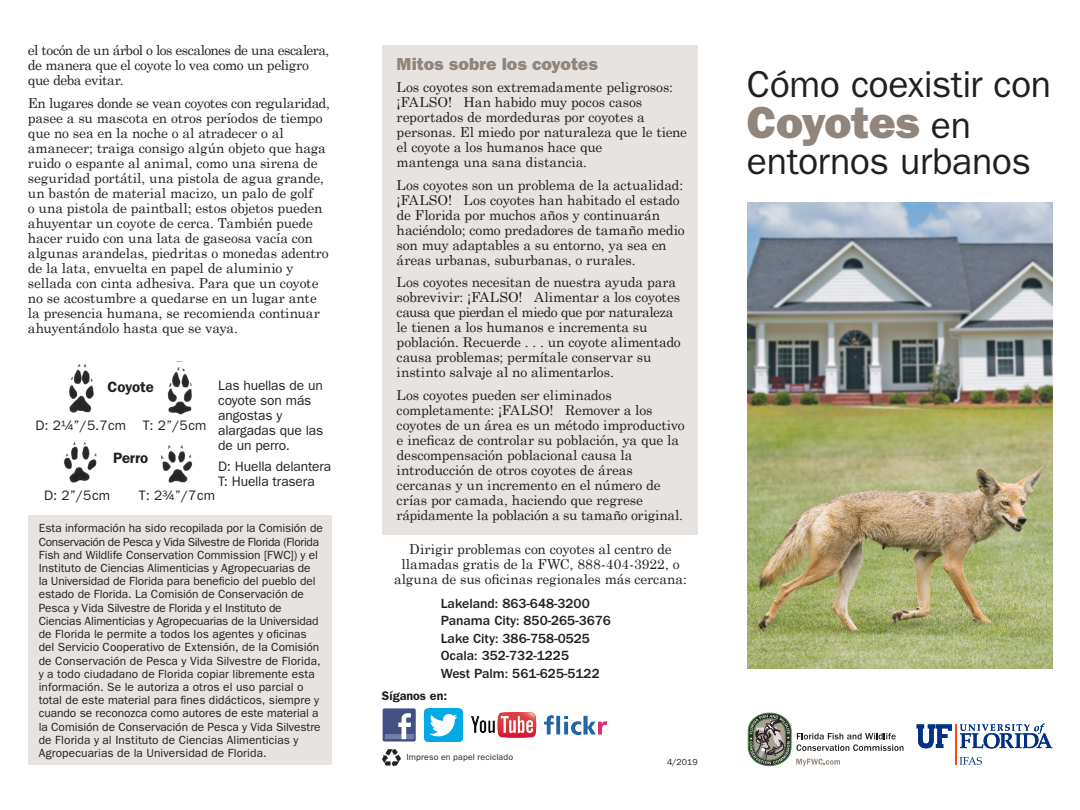
<style>
.page{position:relative;width:1080px;height:810px;background:#fff}
.page>*{position:absolute;margin:0;border:0;box-sizing:border-box;transform-origin:0 0}
.Body{font:45px "ITC Franklin Gothic Std Hvy";letter-spacing:-.015em;color:#91867e}
.Body-2{font:37.5px "ITC Franklin Gothic Std";letter-spacing:-.01em;color:#231f20}
.t1{font:17.5px "ITC Franklin Gothic Std Hvy";letter-spacing:-.005em;color:#91867e}
.t2{font:600 15px "ITC Franklin Gothic Std";letter-spacing:-.01em;color:#231f20}
.t3{font:13.75px/15px "Century Schoolbook";letter-spacing:-.01em;color:#231f20}
.t4{font:13.75px/15px "ITC Franklin Gothic Std";letter-spacing:-.01em;color:#231f20}
.t5{font:500 13.75px "ITC Franklin Gothic Std";color:#231f20}
.t6{font:13.75px/15px "Century Schoolbook";letter-spacing:-.04em;color:#231f20}
.t7{font:13.75px "Century Schoolbook";letter-spacing:-.035em;color:#231f20}
.t8{font:600 12.5px "ITC Franklin Gothic Std";color:#231f20}
.t9{font:11.88px/13.2px "ITC Franklin Gothic Std";color:#231f20}
.Photo_captions{font:8.75px "ITC Franklin Gothic Std";letter-spacing:.015em;color:#231f20}
.s1{font-family:"ITC Franklin Gothic Std";font-size:37.5px;color:#231f20}
</style>
<div class="page">
<div style="left:382px;top:45px;width:316px;height:489px;background:#e6e3e1"></div>
<div style="left:29px;top:516px;width:303px;height:249px;background:#e6e3e1"></div>
<img style="left:748px;top:202px;width:304px;height:467px">
<svg style="left:748px;top:713px;width:155px;height:53px"></svg>
<hr style="left:956px;top:724px;width:1px;height:41px;background:#ff460f">
<svg style="left:917px;top:724px;width:135px;height:24px"></svg>
<svg style="left:959px;top:757px;width:23px;height:8px"></svg>
<img style="left:69px;top:364px;width:25px;height:49px">
<img style="left:161px;top:445px;width:32px;height:38px">
<img style="left:382px;top:749px;width:19px;height:18px">
<img style="left:471px;top:712px;width:66px;height:26px">
<div style="left:383px;top:708px;width:33px;height:34px;background:#435082;border-radius:2px"></div>
<div style="left:385px;top:734px;width:28px;height:5px;background:#707fa4"></div>
<svg style="left:398px;top:713px;width:13px;height:26px"></svg>
<img style="left:544px;top:716px;width:62px;height:19px">
<img style="left:425px;top:709px;width:37px;height:33px">
<img style="left:63px;top:442px;width:34px;height:41px">
<img style="left:167px;top:367px;width:25px;height:48px">
<p class="t7" style="left:28px;top:42px;width:303px">el tocón de un árbol o los escalones de una escalera,</p>
<p class="t6" style="left:28px;top:57px;width:282px">de manera que el coyote lo vea como un peligro que deba evitar.</p>
<p class="t3" style="left:28px;top:95px;width:304px">En lugares donde se vean coyotes con regularidad,</p>
<p class="t3" style="left:28px;top:110px;width:296px">pasee a su mascota en otros períodos de tiempo</p>
<p class="t3" style="left:28px;top:125px;width:302px">que no sea en la noche o al atradecer o al amanecer; traiga consigo algún objeto que haga ruido o espante al animal, como una sirena de seguridad portátil, una pistola de agua grande, un bastón de material macizo, un palo de golf<br>o una pistola de paintball; estos objetos pueden ahuyentar un coyote de cerca. También puede hacer ruido con una lata de gaseosa vacía con algunas arandelas, piedritas o monedas adentro</p>
<p class="t3" style="left:28px;top:260px;width:293px">de la lata, envuelta en papel de aluminio y sellada con cinta adhesiva. Para que un coyote no se acostumbre a quedarse en un lugar ante la presencia humana, se recomienda continuar ahuyentándolo hasta que se vaya.</p>
<p class="t2" style="left:108px;top:378px;width:48px">Coyote</p>
<p class="t4" style="left:218px;top:378px;width:106px">Las huellas de un</p>
<p class="t4" style="left:218px;top:393px;width:95px">coyote son más angostas y</p>
<p class="t4" style="left:218px;top:423px;width:106px">alargadas que las de un perro.</p>
<p class="t4" style="left:218px;top:459px;width:115px">D: Huella delantera<br>T: Huella trasera</p>
<p class="t4" style="left:36px;top:418px;width:172px">D: 2¼”/5.7cm T: 2”/5cm</p>
<p class="t2" style="left:113px;top:449px;width:36px">Perro</p>
<p class="t4" style="left:44px;top:487px;width:67px">D: 2”/5cm</p>
<p class="t4" style="left:139px;top:487px;width:78px">T: 2¾”/7cm</p>
<p class="t9" style="left:39px;top:522px;width:286px">Esta información ha sido recopilada por la Comisión de Conservación de Pesca y Vida Silvestre de Florida (Florida Fish and Wildlife Conservation Commission [FWC]) y el Instituto de Ciencias Alimenticias y Agropecuarias de<br>la Universidad de Florida para beneficio del pueblo del estado de Florida. La Comisión de Conservación de Pesca y Vida Silvestre de Florida y el Instituto de</p>
<p class="t9" style="left:39px;top:614px;width:283px">Ciencias Alimenticias y Agropecuarias de la Universidad de Florida le permite a todos los agentes y oficinas del Servicio Cooperativo de Extensión, de la Comisión de Conservación de Pesca y Vida Silvestre de Florida, y a todo ciudadano de Florida copiar libremente esta información. Se le autoriza a otros el uso parcial o total de este material para fines didácticos, siempre y cuando se reconozca como autores de este material a la Comisión de Conservación de Pesca y Vida Silvestre de Florida y al Instituto de Ciencias Alimenticias y</p>
<p class="t9" style="left:39px;top:746px;width:229px">Agropecuarias de la Universidad de Florida.</p>
<p class="t1" style="left:397px;top:53px;width:203px">Mitos sobre los coyotes</p>
<p class="t3" style="left:397px;top:79px;width:278px">Los coyotes son extremadamente peligrosos: ¡FALSO! Han habido muy pocos casos</p>
<p class="t3" style="left:397px;top:109px;width:250px">reportados de mordeduras por coyotes a</p>
<p class="t3" style="left:397px;top:124px;width:292px">personas. El miedo por naturaleza que le tiene el coyote a los humanos hace que</p>
<p class="t3" style="left:397px;top:154px;width:192px">mantenga una sana distancia.</p>
<p class="t3" style="left:397px;top:177px;width:290px">Los coyotes son un problema de la actualidad: ¡FALSO! Los coyotes han habitado el estado de Florida por muchos años y continuarán haciéndolo; como predadores de tamaño medio son muy adaptables a su entorno, ya sea en áreas urbanas, suburbanas, o rurales.</p>
<p class="t3" style="left:397px;top:274px;width:285px">Los coyotes necesitan de nuestra ayuda para sobrevivir: ¡FALSO! Alimentar a los coyotes causa que pierdan el miedo que por naturaleza</p>
<p class="t3" style="left:397px;top:319px;width:252px">le tienen a los humanos e incrementa su</p>
<p class="t3" style="left:397px;top:334px;width:286px">población. Recuerde . . . un coyote alimentado causa problemas; permítale conservar su</p>
<p class="t3" style="left:397px;top:364px;width:219px">instinto salvaje al no alimentarlos.</p>
<p class="t3" style="left:397px;top:387px;width:217px">Los coyotes pueden ser eliminados</p>
<p class="t3" style="left:397px;top:402px;width:290px">completamente: ¡FALSO! Remover a los coyotes de un área es un método improductivo e ineficaz de controlar su población, ya que la descompensación poblacional causa la</p>
<p class="t3" style="left:397px;top:462px;width:238px">introducción de otros coyotes de áreas</p>
<p class="t3" style="left:397px;top:477px;width:265px">cercanas y un incremento en el número de crías por camada, haciendo que regrese</p>
<p class="t3" style="left:397px;top:507px;width:288px">rápidamente la población a su tamaño original.</p>
<p class="t3" style="left:409px;top:541px;width:264px">Dirigir problemas con coyotes al centro de</p>
<p class="t3" style="left:401px;top:556px;width:280px">llamadas gratis de la FWC, 888-404-3922, o</p>
<p class="t3" style="left:394px;top:571px;width:294px">alguna de sus oficinas regionales más cercana:</p>
<p class="t5" style="left:441px;top:596px;width:150px">Lakeland: 863-648-3200</p>
<p class="t5" style="left:441px;top:613px;width:172px">Panama City: 850-265-3676</p>
<p class="t5" style="left:441px;top:631px;width:151px">Lake City: 386-758-0525</p>
<p class="t5" style="left:441px;top:648px;width:130px">Ocala: 352-732-1225</p>
<p class="t5" style="left:441px;top:666px;width:160px">West Palm: 561-625-5122</p>
<p class="t8" style="left:382px;top:688px;width:67px">Síganos en:</p>
<p class="Photo_captions" style="left:407px;top:752px;width:108px">Impreso en papel reciclado</p>
<p class="Photo_captions" style="left:667px;top:757px;width:32px">4/2019</p>
<p class="Body-2" style="left:747px;top:63px;width:306px">Cómo coexistir con</p>
<p class="Body" style="left:747px;top:96px;width:226px">Coyotes <span class="s1">en</span></p>
<p class="Body-2" style="left:747px;top:140px;width:286px">entornos urbanos</p>
</div>
